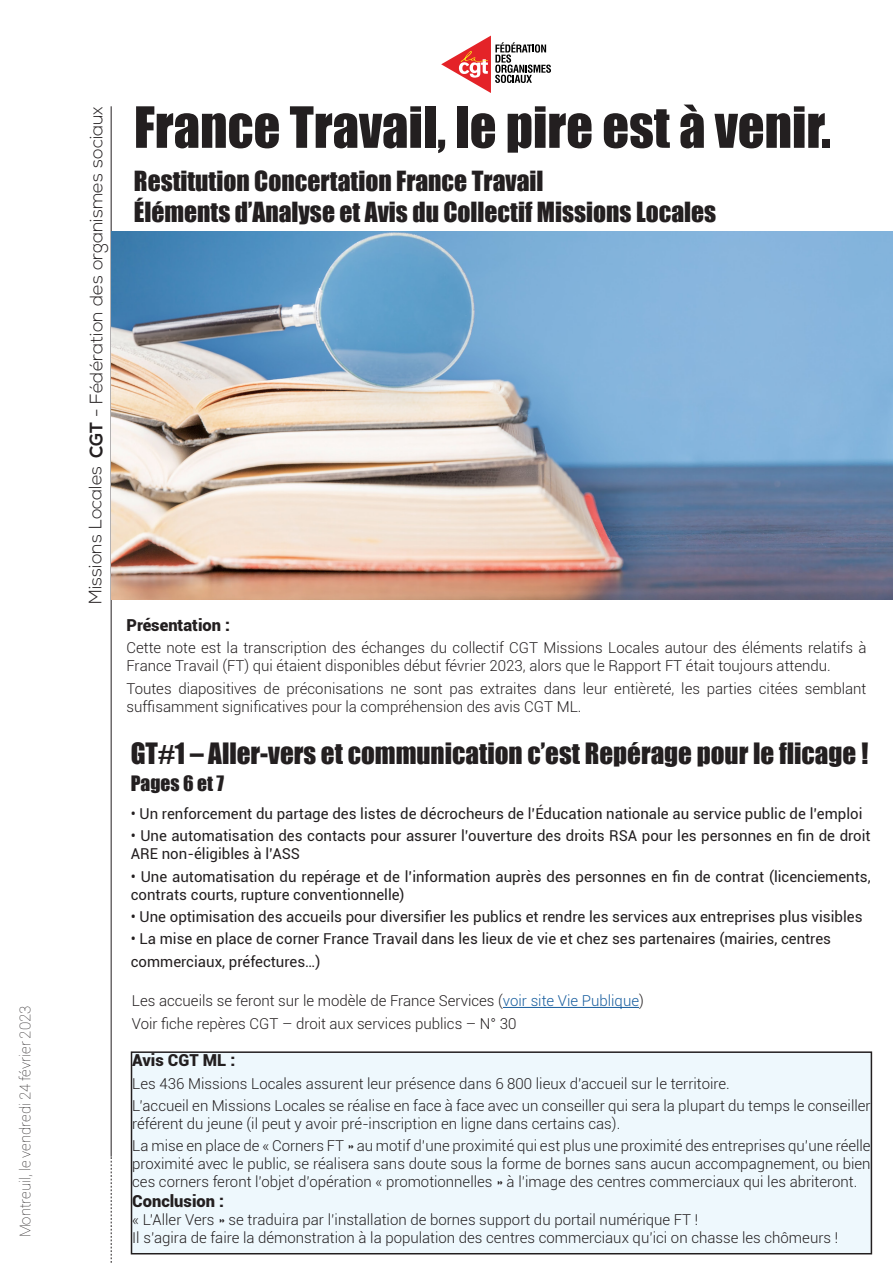
<style>
.page{position:relative;width:893px;height:1263px;background:#fff}
.page>*{position:absolute;margin:0;border:0;box-sizing:border-box;transform-origin:0 0}
.t1{font:52.5px "Impact";color:#231f20}
.t2{font:27px "Impact";color:#231f20}
.t3{font:25.5px "Impact";color:#231f20}
.t4{font:19.5px "Impact";color:#231f20}
.t5{font:300 18px "Nexa";color:#231f20}
.t6{font:900 16.5px "Roboto";color:#231f20}
.t7{font:300 15px/18px "Roboto";color:#231f20}
.t8{font:15px/18px "Roboto";color:#231f20}
.t9{font:100 15px "Roboto";color:#231f20}
.s1{font-weight:700}
.s2{color:#175d9e}
</style>
<div class="page">
<hr style="left:111px;top:106px;width:1px;height:1051px;background:#231f20">
<svg style="left:111px;top:1157px;width:1px;height:106px"></svg>
<svg style="left:441px;top:36px;width:110px;height:57px"></svg>
<img style="left:111px;top:232px;width:782px;height:368px">
<hr style="left:503px;top:1007px;width:136px;height:1px;background:#175d9e">
<div style="left:131px;top:1052px;width:740px;height:202px;background:#eef8fd"></div>
<div style="left:131px;top:1051px;width:741px;height:203px;border:2px solid #231f20"></div>
<p class="t9" style="left:15px;top:1237px;width:233px;rotate:-90deg">Montreuil, le vendredi 24 février 2023</p>
<p class="t5" style="left:86px;top:604px;width:499px;rotate:-90deg">Missions Locales <span class="s1">CGT</span> - Fédération des organismes sociaux</p>
<p class="t1" style="left:134px;top:86px;width:699px">France Travail, le pire est à venir.</p>
<p class="t3" style="left:134px;top:162px;width:411px">Restitution Concertation France Travail</p>
<p class="t3" style="left:134px;top:192px;width:584px">Éléments d’Analyse et Avis du Collectif Missions Locales</p>
<p class="t6" style="left:126px;top:614px;width:105px">Présentation :</p>
<p class="t7" style="left:126px;top:639px;width:741px">Cette note est la transcription des échanges du collectif CGT Missions Locales autour des éléments relatifs à<br>France Travail (FT) qui étaient disponibles début février 2023, alors que le Rapport FT était toujours attendu.</p>
<p class="t7" style="left:126px;top:679px;width:741px">Toutes diapositives de préconisations ne sont pas extraites dans leur entièreté, les parties citées semblant suffisamment significatives pour la compréhension des avis CGT ML.</p>
<p class="t2" style="left:131px;top:733px;width:739px">GT#1 – Aller-vers et communication c’est Repérage pour le flicage !</p>
<p class="t4" style="left:131px;top:769px;width:95px">Pages 6 et 7</p>
<p class="t8" style="left:131px;top:804px;width:733px">• Un renforcement du partage des listes de décrocheurs de l’Éducation nationale au service public de l’emploi</p>
<p class="t8" style="left:131px;top:826px;width:741px">• Une automatisation des contacts pour assurer l’ouverture des droits RSA pour les personnes en fin de droit<br>ARE non-éligibles à l’ASS</p>
<p class="t8" style="left:131px;top:867px;width:741px">• Une automatisation du repérage et de l’information auprès des personnes en fin de contrat (licenciements, contrats courts, rupture conventionnelle)</p>
<p class="t8" style="left:131px;top:907px;width:733px">• Une optimisation des accueils pour diversifier les publics et rendre les services aux entreprises plus visibles</p>
<p class="t8" style="left:131px;top:929px;width:702px">• La mise en place de corner France Travail dans les lieux de vie et chez ses partenaires (mairies, centres</p>
<p class="t8" style="left:131px;top:951px;width:191px">commerciaux, préfectures…)</p>
<p class="t7" style="left:132px;top:991px;width:513px">Les accueils se feront sur le modèle de France Services (<span class="s2">voir site Vie Publique</span>)</p>
<p class="t7" style="left:132px;top:1014px;width:386px">Voir fiche repères CGT – droit aux services publics – N° 30</p>
<p class="t6" style="left:132px;top:1049px;width:105px">Avis CGT ML :</p>
<p class="t7" style="left:132px;top:1074px;width:599px">Les 436 Missions Locales assurent leur présence dans 6 800 lieux d’accueil sur le territoire.</p>
<p class="t7" style="left:132px;top:1096px;width:740px">L’accueil en Missions Locales se réalise en face à face avec un conseiller qui sera la plupart du temps le conseiller référent du jeune (il peut y avoir pré-inscription en ligne dans certains cas).</p>
<p class="t7" style="left:132px;top:1136px;width:740px;text-align:justify">La mise en place de « Corners FT » au motif d’une proximité qui est plus une proximité des entreprises qu’une réelle proximité avec le public, se réalisera sans doute sous la forme de bornes sans aucun accompagnement, ou bien ces corners feront l’objet d’opération « promotionnelles » à l’image des centres commerciaux qui les abriteront.</p>
<p class="t6" style="left:132px;top:1189px;width:93px">Conclusion :</p>
<p class="t7" style="left:132px;top:1210px;width:567px">« L’Aller Vers » se traduira par l’installation de bornes support du portail numérique FT !</p>
<p class="t7" style="left:132px;top:1228px;width:707px">Il s’agira de faire la démonstration à la population des centres commerciaux qu’ici on chasse les chômeurs !</p>
</div>
